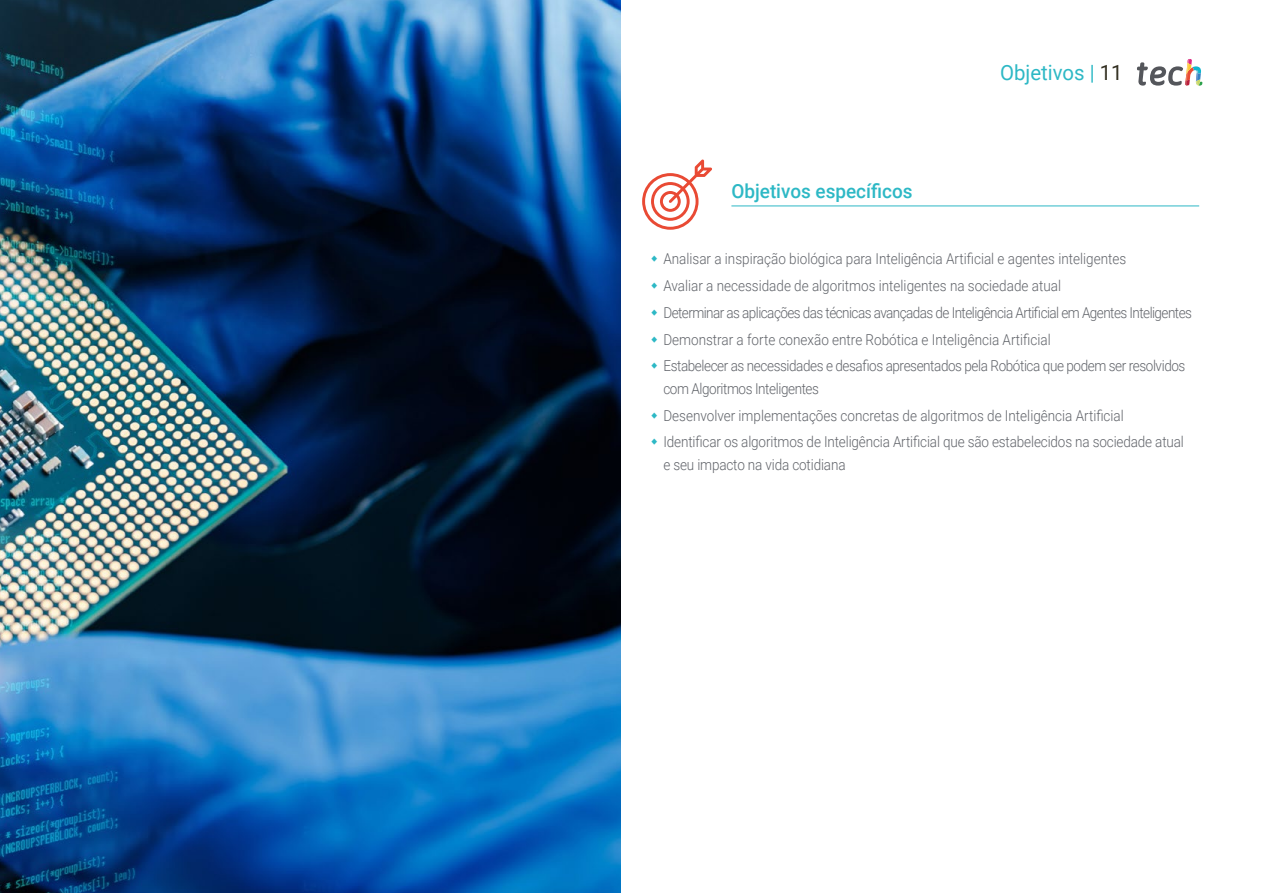
<style>
.page{position:relative;width:1263px;height:893px;background:#fff}
.page>*{position:absolute;margin:0;border:0;box-sizing:border-box;transform-origin:0 0}
.t1{font:21px "Roboto";color:#2db8c5}
.t2{font:500 19.5px "Roboto";color:#2db8c5}
.t3{font:300 15px/26.7px "Roboto";letter-spacing:-.01em;color:#61646a;scale:.9 1}
.s1{color:#312e20}
</style>
<div class="page">
<svg style="left:1137px;top:59px;width:65px;height:27px"></svg>
<hr style="left:731px;top:206px;width:468px;height:1px;background:#2db8c5">
<svg style="left:642px;top:159px;width:70px;height:71px"></svg>
<img style="left:0;top:0;width:621px;height:893px">
<h2 class="t2" style="left:731px;top:177px;width:183px">Objetivos específicos</h2>
<h1 class="t1" style="left:1000px;top:57px;width:124px">Objetivos | <span class="s1">11</span></h1>
<p class="t3" style="left:663px;top:245px;width:589px">Analisar a inspiração biológica para Inteligência Artificial e agentes inteligentes<br>Avaliar a necessidade de algoritmos inteligentes na sociedade atual<br>Determinar as aplicações das técnicas avançadas de Inteligência Artificial em Agentes Inteligentes Demonstrar a forte conexão entre Robótica e Inteligência Artificial<br>Estabelecer as necessidades e desafios apresentados pela Robótica que podem ser resolvidos</p>
<p class="t3" style="left:663px;top:375px;width:580px">com Algoritmos Inteligentes<br>Desenvolver implementações concretas de algoritmos de Inteligência Artificial<br>Identificar os algoritmos de Inteligência Artificial que são estabelecidos na sociedade atual</p>
<p class="t3" style="left:663px;top:451px;width:204px">e seu impacto na vida cotidiana</p>
</div>
